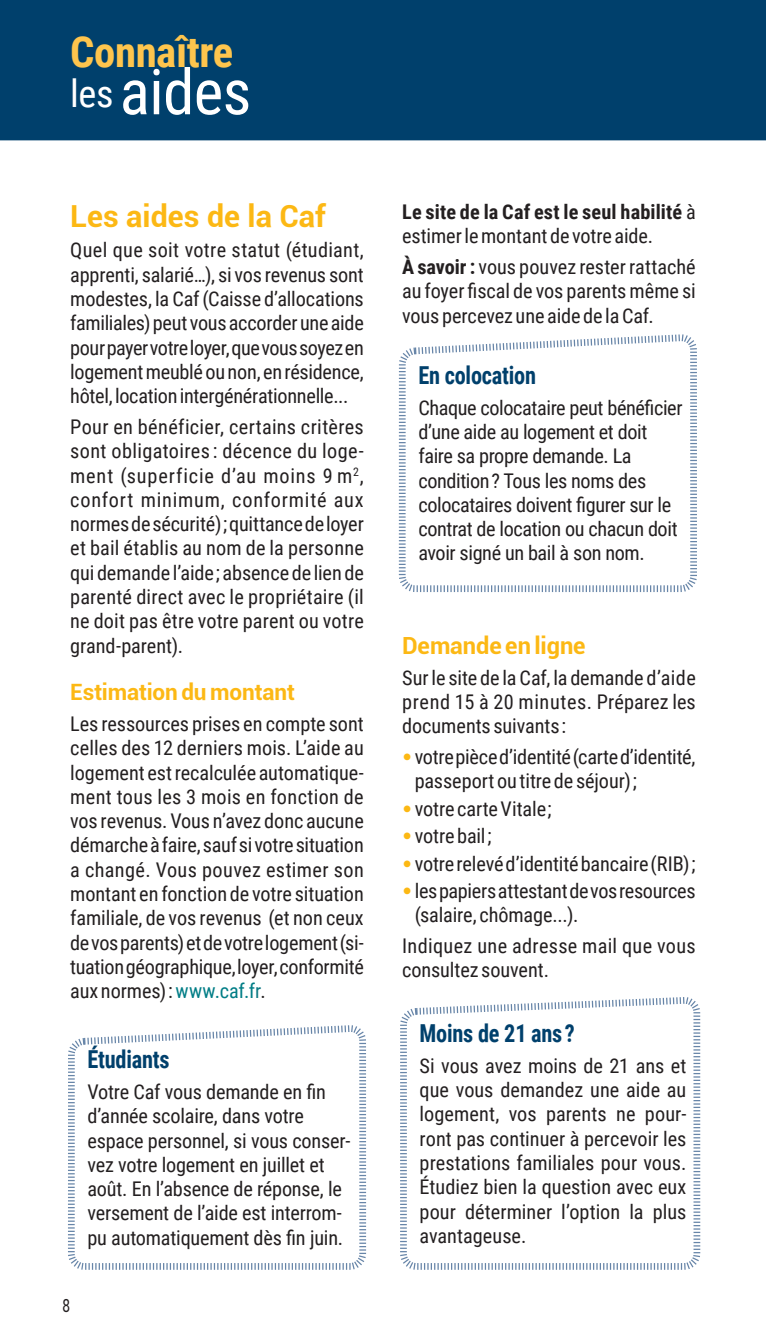
<style>
.page{position:relative;width:766px;height:1340px;background:#fff}
.page>*{position:absolute;margin:0;border:0;box-sizing:border-box;transform-origin:0 0}
.Chapitre{font:63px "Roboto Condensed";letter-spacing:-.01em;color:#fff}
.Chapitre-2{font:700 42.75px "Roboto Condensed";letter-spacing:-.01em;color:#fec54d}
.Chapitre-3{font:38.25px "Roboto Condensed";color:#fff}
.INTER_1_titre{font:700 30.38px "Roboto";color:#fcb814}
.ENCADRE_titre{font:700 24.75px "Roboto Condensed";letter-spacing:-.01em;color:#00406c;scale:.9 1}
.INTER_2_sous-titre{font:700 23.62px "Roboto";letter-spacing:-.005em;color:#fcb814}
.INTER_2_sous-titre-2{font:700 22.5px "Roboto";letter-spacing:-.005em;color:#fcb814}
.Texte_COURANT{font:20.25px/24.3px "Roboto Condensed";letter-spacing:-.005em;color:#231f20;text-align:justify}
.ENCADRE_texte{font:20.25px/24.3px "Roboto Condensed";letter-spacing:-.01em;color:#231f20}
.Texte_COURANT-2{font:700 20.25px/24.3px "Roboto Condensed";letter-spacing:.005em;color:#231f20}
.Texte_COURANT-3{font:20.25px/24.3px "Roboto Condensed";letter-spacing:.015em;color:#231f20}
.t1{font:18px "Roboto";color:#231f20;scale:.75 1}
.s1{color:#017d86}
.s2{color:#0e7983}
.s3{font-weight:400}
.s4{font-weight:700}
.s5{font-family:"Arial";font-weight:900;color:#fcb814}
</style>
<div class="page">
<div style="left:0;top:0;width:765px;height:140px;background:#00406c"></div>
<svg style="left:398px;top:334px;width:299px;height:258px"></svg>
<svg style="left:68px;top:1025px;width:299px;height:245px"></svg>
<svg style="left:400px;top:997px;width:301px;height:273px"></svg>
<p class="Chapitre-2" style="left:70px;top:22px;width:165px">Connaître</p>
<p class="Chapitre-3" style="left:70px;top:67px;width:45px">les</p>
<p class="Chapitre" style="left:120px;top:48px;width:133px">aides</p>
<p class="INTER_1_titre" style="left:70px;top:194px;width:257px">Les aides de la Caf</p>
<p class="Texte_COURANT" style="left:70px;top:237px;width:295px">Quel que soit votre statut (étudiant, apprenti, salarié…), si vos revenus sont modestes, la Caf (Caisse d’allocations familiales) peut vous accorder une aide pour payer votre loyer, que vous soyez en logement meublé ou non, en résidence, hôtel, location intergénérationnelle...</p>
<p class="Texte_COURANT" style="left:70px;top:414px;width:295px">Pour en bénéficier, certains critères sont obligatoires : décence du loge&shy;ment (superficie d’au moins 9 m<sup>2</sup>, confort minimum, conformité aux normes de sécurité) ; quittance de loyer et bail établis au nom de la personne qui demande l’aide ; absence de lien de parenté direct avec le propriétaire (il ne doit pas être votre parent ou votre grand-parent).</p>
<p class="INTER_2_sous-titre-2" style="left:70px;top:676px;width:226px">Estimation du montant</p>
<p class="Texte_COURANT" style="left:70px;top:710px;width:295px">Les ressources prises en compte sont celles des 12 derniers mois. L’aide au logement est recalculée automatique&shy;ment tous les 3 mois en fonction de vos revenus. Vous n’avez donc aucune démarche à faire, sauf si votre situation a changé. Vous pouvez estimer son montant en fonction de votre situation familiale, de vos revenus (et non ceux de vos parents) et de votre logement (si&shy;tuation géographique, loyer, conformité aux normes) : <span class="s1">www.caf.f</span><span class="s2">r</span>.</p>
<p class="ENCADRE_titre" style="left:87px;top:1042px;width:93px">Étudiants</p>
<p class="ENCADRE_texte" style="left:87px;top:1078px;width:264px">Votre Caf vous demande en fin d’année scolaire, dans votre espace personnel, si vous conser&shy;vez votre logement en juillet et août. En l’absence de réponse, le versement de l’aide est interrom&shy;pu automatiquement dès fin juin.</p>
<p class="t1" style="left:63px;top:1292px;width:12px">8</p>
<p class="Texte_COURANT-2" style="left:402px;top:199px;width:295px">Le site de la Caf est le seul habilité <span class="s3">à estimer le montant de votre aide.</span></p>
<p class="Texte_COURANT" style="left:402px;top:254px;width:295px"><span class="s4">À savoir :</span> vous pouvez rester rattaché au foyer fiscal de vos parents même si vous percevez une aide de la Caf.</p>
<p class="ENCADRE_titre" style="left:418px;top:358px;width:132px">En colocation</p>
<p class="ENCADRE_texte" style="left:418px;top:394px;width:265px">Chaque colocataire peut bénéficier d’une aide au logement et doit faire sa propre demande. La condition ? Tous les noms des colocataires doivent figurer sur le contrat de location ou chacun doit avoir signé un bail à son nom.</p>
<p class="INTER_2_sous-titre" style="left:402px;top:628px;width:185px">Demande en ligne</p>
<p class="Texte_COURANT" style="left:402px;top:664px;width:295px">Sur le site de la Caf, la demande d’aide prend 15 à 20 minutes. Préparez les documents suivants :</p>
<p class="Texte_COURANT" style="left:414px;top:743px;width:282px;text-indent:-13px"><span class="s5">•</span>votre pièce d’identité (carte d’identité, passeport ou titre de séjour) ;</p>
<p class="Texte_COURANT" style="left:402px;top:795px;width:151px"><span class="s5">•</span>votre carte Vitale ;</p>
<p class="Texte_COURANT" style="left:402px;top:823px;width:91px"><span class="s5">•</span>votre bail ;</p>
<p class="Texte_COURANT" style="left:402px;top:850px;width:295px"><span class="s5">•</span>votre relevé d’identité bancaire (RIB) ;</p>
<p class="Texte_COURANT" style="left:414px;top:878px;width:282px;text-indent:-13px"><span class="s5">•</span>les papiers attestant de vos resources (salaire, chômage...).</p>
<p class="Texte_COURANT-3" style="left:402px;top:933px;width:295px">Indiquez une adresse mail que vous consultez souvent.</p>
<p class="ENCADRE_titre" style="left:419px;top:1015px;width:174px">Moins de 21 ans ?</p>
<p class="ENCADRE_texte" style="left:419px;top:1052px;width:268px;text-align:justify">Si vous avez moins de 21 ans et que vous demandez une aide au logement, vos parents ne pour&shy;ront pas continuer à percevoir les prestations familiales pour vous.<br>Étudiez bien la question avec eux pour déterminer l’option la plus avantageuse.</p>
</div>
